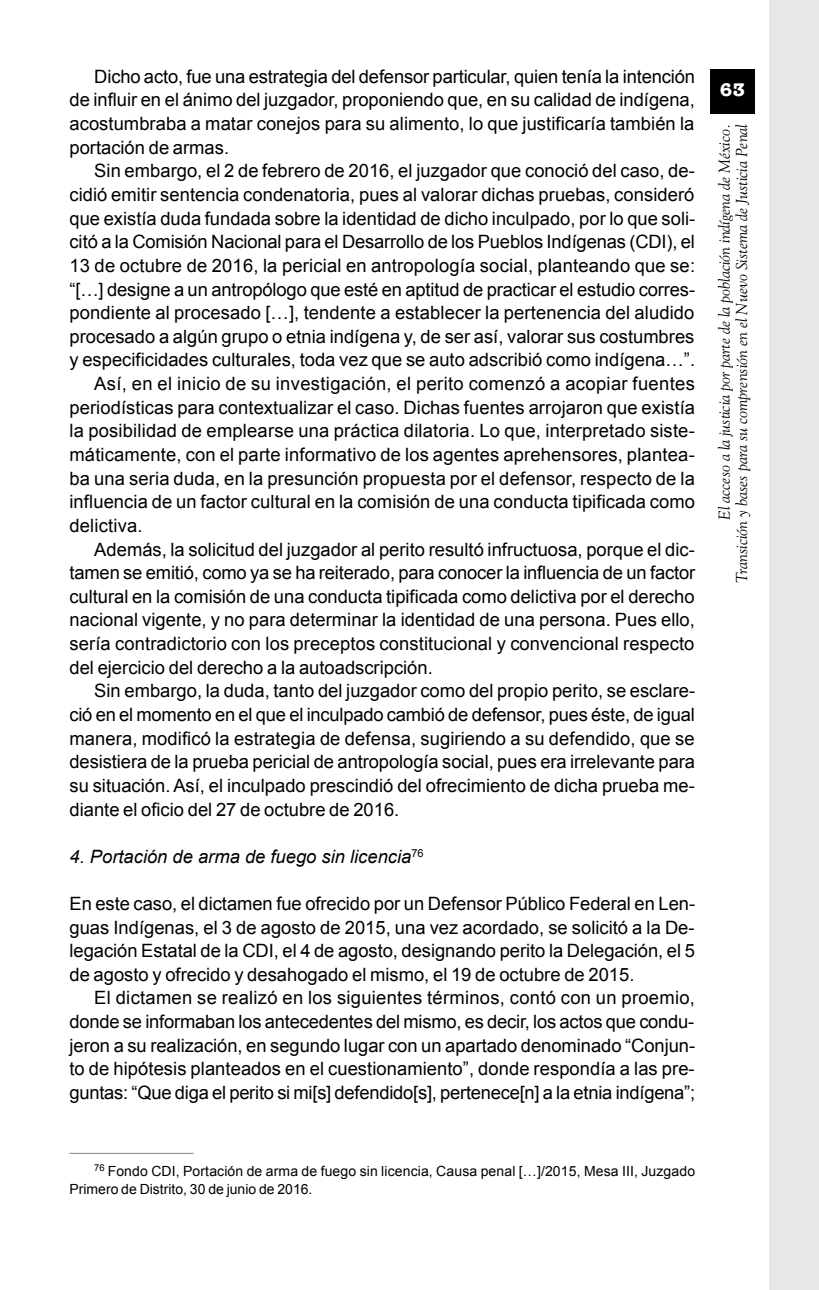
<style>
.page{position:relative;width:819px;height:1290px;background:#fff}
.page>*{position:absolute;margin:0;border:0;box-sizing:border-box;transform-origin:0 0}
.t1{font:700 18.9px "American Typewriter";color:#fff}
.t2{font:18.38px/23.6px "Arial";color:#000;text-align:justify}
.t3{font:18.38px "Arial";letter-spacing:.02em;color:#000}
.t4{font:italic 18.38px "Arial";color:#000}
.t5{font:italic 15.75px/17.5px "Goudy Std";color:#000;text-align:right}
.t6{font:14px/17.5px "Arial";letter-spacing:.01em;color:#000}
</style>
<div class="page">
<div style="left:769px;top:0;width:50px;height:1290px;background:#e6e7e8"></div>
<div style="left:710px;top:69px;width:44px;height:45px;background:#000"></div>
<hr style="left:69px;top:1153px;width:124px;height:1px;background:#808285">
<p class="t2" style="left:69px;top:65px;width:627px;text-indent:25px">Dicho acto, fue una estrategia del defensor particular, quien tenía la intención de influir en el ánimo del juzgador, proponiendo que, en su calidad de indígena, acostumbraba a matar conejos para su alimento, lo que justificaría también la portación de armas.</p>
<p class="t2" style="left:94px;top:159px;width:602px">Sin embargo, el 2 de febrero de 2016, el juzgador que conoció del caso, de-</p>
<p class="t2" style="left:69px;top:183px;width:626px">cidió emitir sentencia condenatoria, pues al valorar dichas pruebas, consideró</p>
<p class="t2" style="left:69px;top:207px;width:626px">que existía duda fundada sobre la identidad de dicho inculpado, por lo que soli-</p>
<p class="t2" style="left:69px;top:230px;width:627px">citó a la Comisión Nacional para el Desarrollo de los Pueblos Indígenas (CDI), el</p>
<p class="t2" style="left:69px;top:254px;width:627px">13 de octubre de 2016, la pericial en antropología social, planteando que se:</p>
<p class="t2" style="left:69px;top:277px;width:626px">“[…] designe a un antropólogo que esté en aptitud de practicar el estudio corres-</p>
<p class="t2" style="left:69px;top:301px;width:626px">pondiente al procesado […], tendente a establecer la pertenencia del aludido</p>
<p class="t2" style="left:69px;top:325px;width:626px">procesado a algún grupo o etnia indígena y, de ser así, valorar sus costumbres</p>
<p class="t2" style="left:69px;top:348px;width:627px">y especificidades culturales, toda vez que se auto adscribió como indígena…”.</p>
<p class="t3" style="left:94px;top:372px;width:602px">Así, en el inicio de su investigación, el perito comenzó a acopiar fuentes</p>
<p class="t2" style="left:69px;top:396px;width:627px">periodísticas para contextualizar el caso. Dichas fuentes arrojaron que existía</p>
<p class="t2" style="left:69px;top:419px;width:626px">la posibilidad de emplearse una práctica dilatoria. Lo que, interpretado siste-</p>
<p class="t2" style="left:69px;top:443px;width:627px">máticamente, con el parte informativo de los agentes aprehensores, plantea-</p>
<p class="t2" style="left:69px;top:466px;width:627px">ba una seria duda, en la presunción propuesta por el defensor, respecto de la</p>
<p class="t2" style="left:69px;top:490px;width:627px">influencia de un factor cultural en la comisión de una conducta tipificada como</p>
<p class="t2" style="left:69px;top:514px;width:75px">delictiva.</p>
<p class="t2" style="left:94px;top:537px;width:602px">Además, la solicitud del juzgador al perito resultó infructuosa, porque el dic-</p>
<p class="t2" style="left:69px;top:561px;width:627px">tamen se emitió, como ya se ha reiterado, para conocer la influencia de un factor</p>
<p class="t2" style="left:69px;top:585px;width:626px">cultural en la comisión de una conducta tipificada como delictiva por el derecho</p>
<p class="t2" style="left:69px;top:608px;width:627px">nacional vigente, y no para determinar la identidad de una persona. Pues ello,</p>
<p class="t2" style="left:69px;top:632px;width:626px">sería contradictorio con los preceptos constitucional y convencional respecto</p>
<p class="t2" style="left:69px;top:656px;width:365px">del ejercicio del derecho a la autoadscripción.</p>
<p class="t2" style="left:94px;top:679px;width:602px">Sin embargo, la duda, tanto del juzgador como del propio perito, se esclare-</p>
<p class="t2" style="left:69px;top:703px;width:626px">ció en el momento en el que el inculpado cambió de defensor, pues éste, de igual</p>
<p class="t2" style="left:69px;top:726px;width:626px">manera, modificó la estrategia de defensa, sugiriendo a su defendido, que se</p>
<p class="t2" style="left:69px;top:750px;width:627px">desistiera de la prueba pericial de antropología social, pues era irrelevante para</p>
<p class="t2" style="left:69px;top:774px;width:627px">su situación. Así, el inculpado prescindió del ofrecimiento de dicha prueba me-</p>
<p class="t2" style="left:69px;top:797px;width:331px">diante el oficio del 27 de octubre de 2016.</p>
<p class="t4" style="left:69px;top:844px;width:356px">4. Portación de arma de fuego sin licencia<sup>76</sup></p>
<p class="t2" style="left:69px;top:892px;width:627px">En este caso, el dictamen fue ofrecido por un Defensor Público Federal en Len&shy;guas Indígenas, el 3 de agosto de 2015, una vez acordado, se solicitó a la De&shy;legación Estatal de la CDI, el 4 de agosto, designando perito la Delegación, el 5 de agosto y ofrecido y desahogado el mismo, el 19 de octubre de 2015.</p>
<p class="t2" style="left:69px;top:986px;width:627px;text-indent:25px">El dictamen se realizó en los siguientes términos, contó con un proemio, donde se informaban los antecedentes del mismo, es decir, los actos que condu&shy;jeron a su realización, en segundo lugar con un apartado denominado “Conjun&shy;to de hipótesis planteados en el cuestionamiento”, donde respondía a las pre&shy;guntas: “Que diga el perito si mi[s] defendido[s], pertenece[n] a la etnia indígena”;</p>
<p class="t1" style="left:719px;top:74px;width:27px">63</p>
<p class="t5" style="left:715px;top:583px;width:460px;rotate:-90deg">El acceso a la justicia por parte de la población indígena de México.<br>Transición y bases para su comprensión en el Nuevo Sistema de Justicia Penal</p>
<p class="t6" style="left:69px;top:1162px;width:627px;text-indent:25px"><sup>76</sup> Fondo CDI, Portación de arma de fuego sin licencia, Causa penal […]/2015, Mesa III, Juzgado<br>Primero de Distrito, 30 de junio de 2016.</p>
</div>
